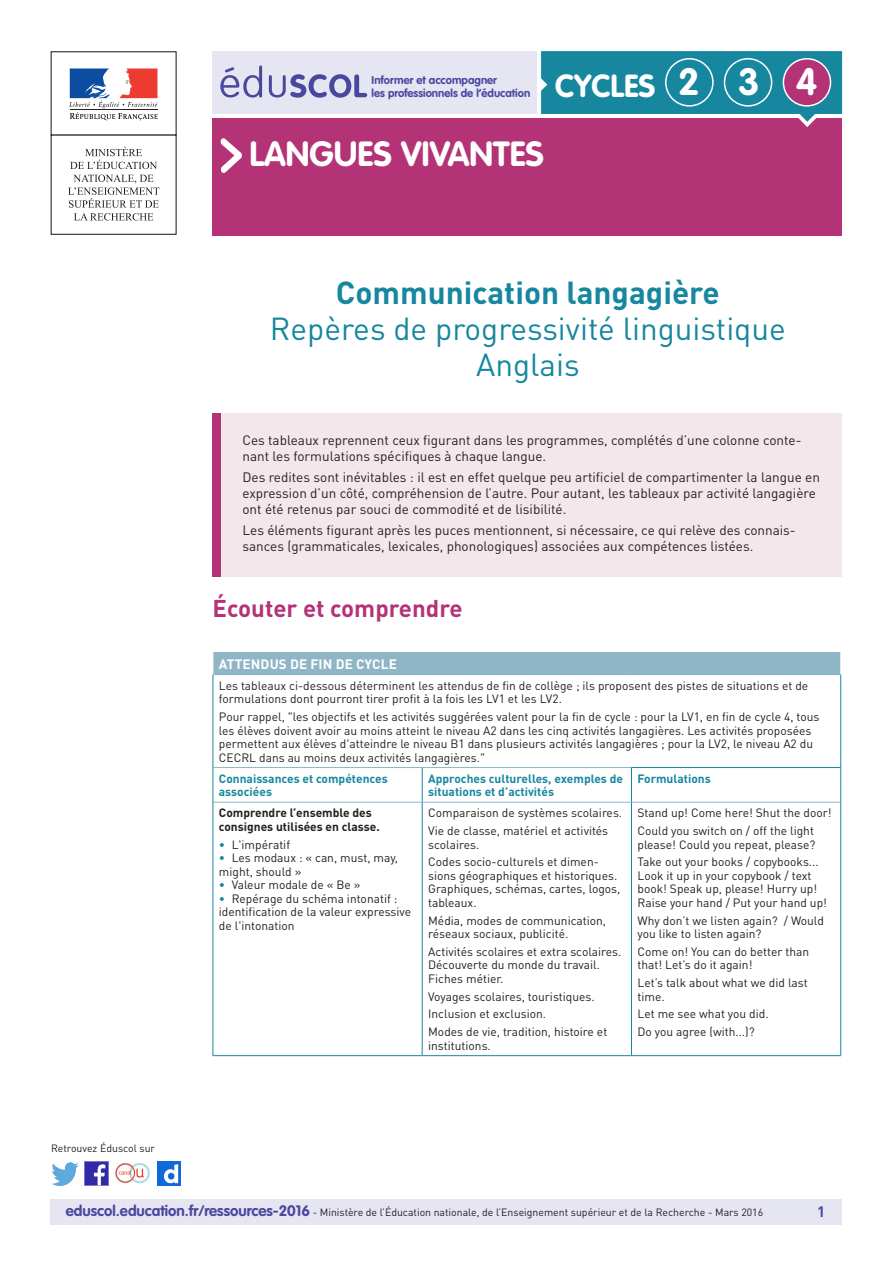
<style>
.page{position:relative;width:893px;height:1263px;background:#fff}
.page>*{position:absolute;margin:0;border:0;box-sizing:border-box;transform-origin:0 0}
.t1{font:700 37.5px "VAG Rounded Std";color:#fff}
._01_Nom_de_la_discip{font:700 34.5px "VAG Rounded Std";color:#fff}
._02_Sous-titre{font:31.5px "DIN Pro";color:#16879f}
._01_Titre_de_la_fich{font:700 31.5px "DIN Pro";color:#16879f}
.t2{font:700 31.5px "VAG Rounded Std";color:#fff}
._03_Titre_de_niveau{font:700 24px "DIN Pro";color:#b43376}
.t3{font:700 15px "DIN Pro";color:#4a489e}
._01_Texte_info_conte{font:13.5px/16.2px "DIN Pro";color:#231f20}
.Titre_têtière_tablea{font:700 13.5px "DIN Pro";letter-spacing:.01em;color:#fff}
.Texte_courant_tablea{font:12px/13.5px "DIN Pro";color:#231f20}
._08_Liste_à_puces_ni{font:12px/13.5px "DIN Pro";color:#231f20}
.Texte_gras_bleu{font:700 12px/13.5px "DIN Pro";color:#16879f}
.Texte_gras_noir{font:700 12px/13.5px "DIN Pro";color:#231f20}
.t4{font:700 11.25px/13.5px "VAG Rounded Std";color:#4a489e}
.t5{font:10.5px "DIN Pro";color:#231f20}
.s1{color:#16879f}
.s2{font-family:"VAG Rounded Std";font-weight:700;font-size:15px;color:#4a489e}
</style>
<div class="page">
<div style="left:213px;top:118px;width:629px;height:118px;background:#b43376"></div>
<svg style="left:220px;top:138px;width:22px;height:35px"></svg>
<div style="left:213px;top:51px;width:324px;height:63px;background:#e6e5f2"></div>
<svg style="left:220px;top:65px;width:147px;height:33px"></svg>
<div style="left:51px;top:51px;width:126px;height:85px;border:1px solid #231f20"></div>
<svg style="left:69px;top:68px;width:89px;height:52px"></svg>
<hr style="left:70px;top:109px;width:87px;height:1px;background:#231f20">
<svg style="left:70px;top:147px;width:87px;height:22px"></svg>
<svg style="left:68px;top:175px;width:91px;height:46px"></svg>
<svg style="left:541px;top:51px;width:301px;height:76px"></svg>
<div style="left:665px;top:58px;width:49px;height:49px;border:2px solid #fff;border-radius:50%"></div>
<div style="left:724px;top:59px;width:48px;height:47px;background:#16879f;border-radius:50%"></div>
<div style="left:724px;top:58px;width:48px;height:49px;border:2px solid #fff;border-radius:50%"></div>
<div style="left:783px;top:59px;width:47px;height:47px;background:#b43376;border-radius:50%"></div>
<div style="left:783px;top:58px;width:48px;height:49px;border:2px solid #fff;border-radius:50%"></div>
<div style="left:50px;top:1199px;width:791px;height:26px;background:#e6e5f2"></div>
<img style="left:85px;top:1162px;width:23px;height:23px">
<img style="left:51px;top:1163px;width:28px;height:22px">
<img style="left:158px;top:1162px;width:22px;height:23px">
<img style="left:115px;top:1163px;width:35px;height:21px">
<div style="left:213px;top:652px;width:628px;height:23px;background:#8fb6c6"></div>
<svg style="left:213px;top:652px;width:1px;height:22px"></svg>
<svg style="left:840px;top:652px;width:1px;height:22px"></svg>
<hr style="left:213px;top:767px;width:209px;height:1px;background:#8fb6c6">
<hr style="left:422px;top:767px;width:209px;height:1px;background:#8fb6c6">
<hr style="left:213px;top:802px;width:209px;height:1px;background:#8fb6c6">
<hr style="left:422px;top:802px;width:209px;height:1px;background:#8fb6c6">
<hr style="left:631px;top:802px;width:209px;height:1px;background:#8fb6c6">
<hr style="left:213px;top:675px;width:1px;height:92px;background:#16879f">
<hr style="left:840px;top:675px;width:1px;height:92px;background:#16879f">
<hr style="left:213px;top:767px;width:1px;height:35px;background:#16879f">
<hr style="left:422px;top:768px;width:1px;height:34px;background:#16879f">
<hr style="left:631px;top:767px;width:210px;height:1px;background:#16879f">
<hr style="left:631px;top:768px;width:1px;height:34px;background:#16879f">
<hr style="left:840px;top:768px;width:1px;height:34px;background:#16879f">
<hr style="left:213px;top:802px;width:1px;height:253px;background:#16879f">
<hr style="left:422px;top:802px;width:1px;height:253px;background:#16879f">
<hr style="left:631px;top:802px;width:1px;height:253px;background:#16879f">
<hr style="left:840px;top:802px;width:1px;height:253px;background:#16879f">
<hr style="left:213px;top:1055px;width:209px;height:1px;background:#16879f">
<hr style="left:422px;top:1055px;width:209px;height:1px;background:#16879f">
<hr style="left:631px;top:1055px;width:210px;height:1px;background:#16879f">
<div style="left:213px;top:414px;width:629px;height:163px;background:#f4e7ec"></div>
<div style="left:213px;top:414px;width:8px;height:163px;background:#b43376"></div>
<p class="t4" style="left:372px;top:74px;width:160px">Informer et accompagner<br>les professionnels de l’éducation</p>
<p class="t2" style="left:555px;top:67px;width:102px">CYCLES</p>
<p class="t1" style="left:678px;top:60px;width:23px">2</p>
<p class="t1" style="left:738px;top:60px;width:23px">3</p>
<p class="t1" style="left:796px;top:60px;width:23px">4</p>
<p class="_01_Nom_de_la_discip" style="left:249px;top:133px;width:296px">LANGUES VIVANTES</p>
<p class="_01_Titre_de_la_fich" style="left:336px;top:271px;width:386px">Communication langagière</p>
<p class="_02_Sous-titre" style="left:270px;top:308px;width:517px">Repères de progressivité linguistique</p>
<p class="_02_Sous-titre" style="left:476px;top:344px;width:105px">Anglais</p>
<p class="_01_Texte_info_conte" style="left:242px;top:432px;width:561px">Ces tableaux reprennent ceux figurant dans les programmes, complétés d’une colonne conte&shy;nant les formulations spécifiques à chaque langue.</p>
<p class="_01_Texte_info_conte" style="left:242px;top:468px;width:579px">Des redites sont inévitables : il est en effet quelque peu artificiel de compartimenter la langue en expression d’un côté, compréhension de l’autre. Pour autant, les tableaux par activité langagière ont été retenus par souci de commodité et de lisibilité.</p>
<p class="_01_Texte_info_conte" style="left:242px;top:521px;width:555px">Les éléments figurant après les puces mentionnent, si nécessaire, ce qui relève des connais&shy;sances (grammaticales, lexicales, phonologiques) associées aux compétences listées.</p>
<p class="t5" style="left:51px;top:1141px;width:106px">Retrouvez Éduscol sur</p>
<p class="_03_Titre_de_niveau" style="left:213px;top:592px;width:252px">Écouter et comprendre</p>
<p class="Titre_têtière_tablea" style="left:219px;top:655px;width:179px">ATTENDUS DE FIN DE CYCLE</p>
<p class="Texte_courant_tablea" style="left:219px;top:678px;width:591px">Les tableaux ci-dessous déterminent les attendus de fin de collège ; ils proposent des pistes de situations et de formulations dont pourront tirer profit à la fois les LV1 et les LV2.</p>
<p class="Texte_courant_tablea" style="left:219px;top:710px;width:602px">Pour rappel, "les objectifs et les activités suggérées valent pour la fin de cycle : pour la LV1, en fin de cycle 4, tous les élèves doivent avoir au moins atteint le niveau A2 dans les cinq activités langagières. Les activités proposées permettent aux élèves d'atteindre le niveau B1 dans plusieurs activités langagières ; pour la LV2, le niveau A2 du CECRL dans au moins deux activités langagières."</p>
<p class="Texte_gras_bleu" style="left:219px;top:771px;width:170px">Connaissances et compétences associées</p>
<p class="Texte_gras_bleu" style="left:428px;top:771px;width:196px">Approches culturelles, exemples de situations et d’activités</p>
<p class="Texte_gras_bleu" style="left:637px;top:771px;width:75px">Formulations</p>
<p class="Texte_gras_noir" style="left:219px;top:806px;width:162px">Comprendre l’ensemble des consignes utilisées en classe.</p>
<p class="_08_Liste_à_puces_ni" style="left:219px;top:837px;width:73px"><span class="s1">•</span> L'impératif</p>
<p class="_08_Liste_à_puces_ni" style="left:219px;top:851px;width:180px"><span class="s1">•</span> Les modaux : « can, must, may, might, should »</p>
<p class="_08_Liste_à_puces_ni" style="left:219px;top:878px;width:143px"><span class="s1">•</span> Valeur modale de « Be »</p>
<p class="_08_Liste_à_puces_ni" style="left:219px;top:891px;width:194px"><span class="s1">•</span> Repérage du schéma intonatif : identification de la valeur expressive de l'intonation</p>
<p class="Texte_courant_tablea" style="left:428px;top:806px;width:195px">Comparaison de systèmes scolaires.</p>
<p class="Texte_courant_tablea" style="left:428px;top:824px;width:182px">Vie de classe, matériel et activités scolaires.</p>
<p class="Texte_courant_tablea" style="left:428px;top:855px;width:194px">Codes socio-culturels et dimen&shy;sions géographiques et historiques.<br>Graphiques, schémas, cartes, logos, tableaux.</p>
<p class="Texte_courant_tablea" style="left:428px;top:913px;width:179px">Média, modes de communication, réseaux sociaux, publicité.</p>
<p class="Texte_courant_tablea" style="left:428px;top:944px;width:195px">Activités scolaires et extra scolaires.<br>Découverte du monde du travail.<br>Fiches métier.</p>
<p class="Texte_courant_tablea" style="left:428px;top:989px;width:168px">Voyages scolaires, touristiques.</p>
<p class="Texte_courant_tablea" style="left:428px;top:1007px;width:119px">Inclusion et exclusion.</p>
<p class="Texte_courant_tablea" style="left:428px;top:1025px;width:181px">Modes de vie, tradition, histoire et institutions.</p>
<p class="Texte_courant_tablea" style="left:637px;top:806px;width:196px">Stand up! Come here! Shut the door!</p>
<p class="Texte_courant_tablea" style="left:637px;top:824px;width:179px">Could you switch on / off the light please! Could you repeat, please?</p>
<p class="Texte_courant_tablea" style="left:637px;top:855px;width:191px">Take out your books / copybooks...<br>Look it up in your copybook / text book! Speak up, please! Hurry up!<br>Raise your hand / Put your hand up!</p>
<p class="Texte_courant_tablea" style="left:637px;top:913px;width:188px">Why don’t we listen again? / Would you like to listen again?</p>
<p class="Texte_courant_tablea" style="left:637px;top:944px;width:173px">Come on! You can do better than that! Let’s do it again!</p>
<p class="Texte_courant_tablea" style="left:637px;top:976px;width:172px">Let’s talk about what we did last time.</p>
<p class="Texte_courant_tablea" style="left:637px;top:1007px;width:133px">Let me see what you did.</p>
<p class="Texte_courant_tablea" style="left:637px;top:1025px;width:119px">Do you agree (with...)?</p>
<p class="t5" style="left:66px;top:1205px;width:699px"><span class="s2">eduscol.education.fr/ressources-2016</span> - Ministère de l’Éducation nationale, de l’Enseignement supérieur et de la Recherche - Mars 2016</p>
<p class="t3" style="left:817px;top:1201px;width:10px">1</p>
</div>
